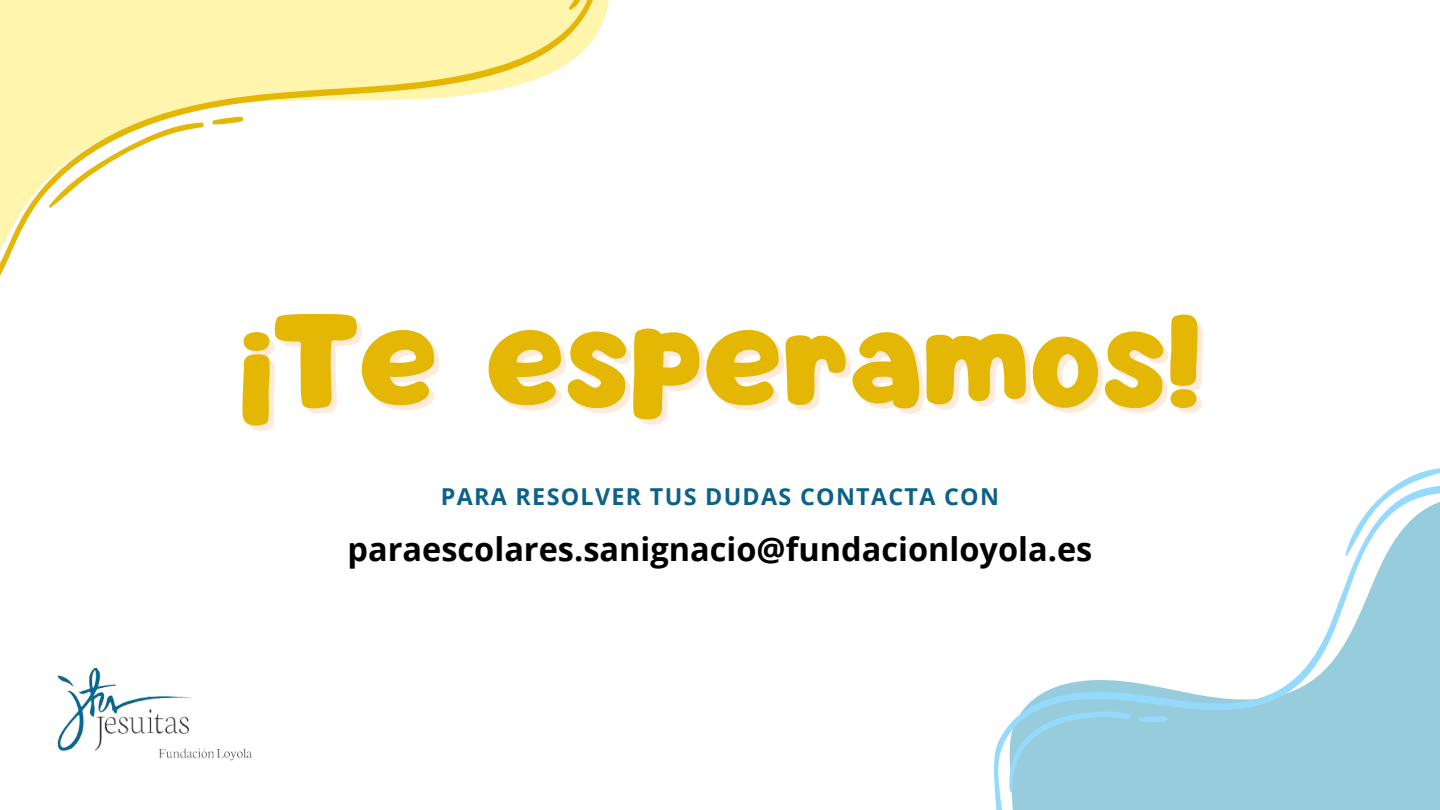
<style>
.page{position:relative;width:1440px;height:810px;background:#fff}
.page>*{position:absolute;margin:0;border:0;box-sizing:border-box;transform-origin:0 0}
.t1{font:118.9px "Mango";color:#e4b705}
.t2{font:700 32.5px "Open Sans";color:#000}
.t3{font:700 23.3px "Open Sans";letter-spacing:.055em;color:#0c6189}
</style>
<div class="page">
<svg style="left:995px;top:557px;width:445px;height:253px"></svg>
<svg style="left:994px;top:687px;width:175px;height:106px;background:#a2d3e4"></svg>
<svg style="left:1345px;top:468px;width:95px;height:89px"></svg>
<img style="left:57px;top:668px;width:194px;height:93px">
<svg style="left:0;top:0;width:609px;height:276px"></svg>
<svg style="left:40px;top:108px;width:204px;height:101px"></svg>
<svg style="left:500px;top:0;width:99px;height:21px;background:#fcef9d"></svg>
<p class="t1" style="left:239px;top:311px;width:963px">¡Te esperamos!</p>
<h1 class="t3" style="left:441px;top:480px;width:560px">PARA RESOLVER TUS DUDAS CONTACTA CON</h1>
<p class="t2" style="left:348px;top:526px;width:746px">paraescolares.sanignacio@fundacionloyola.es</p>
</div>
